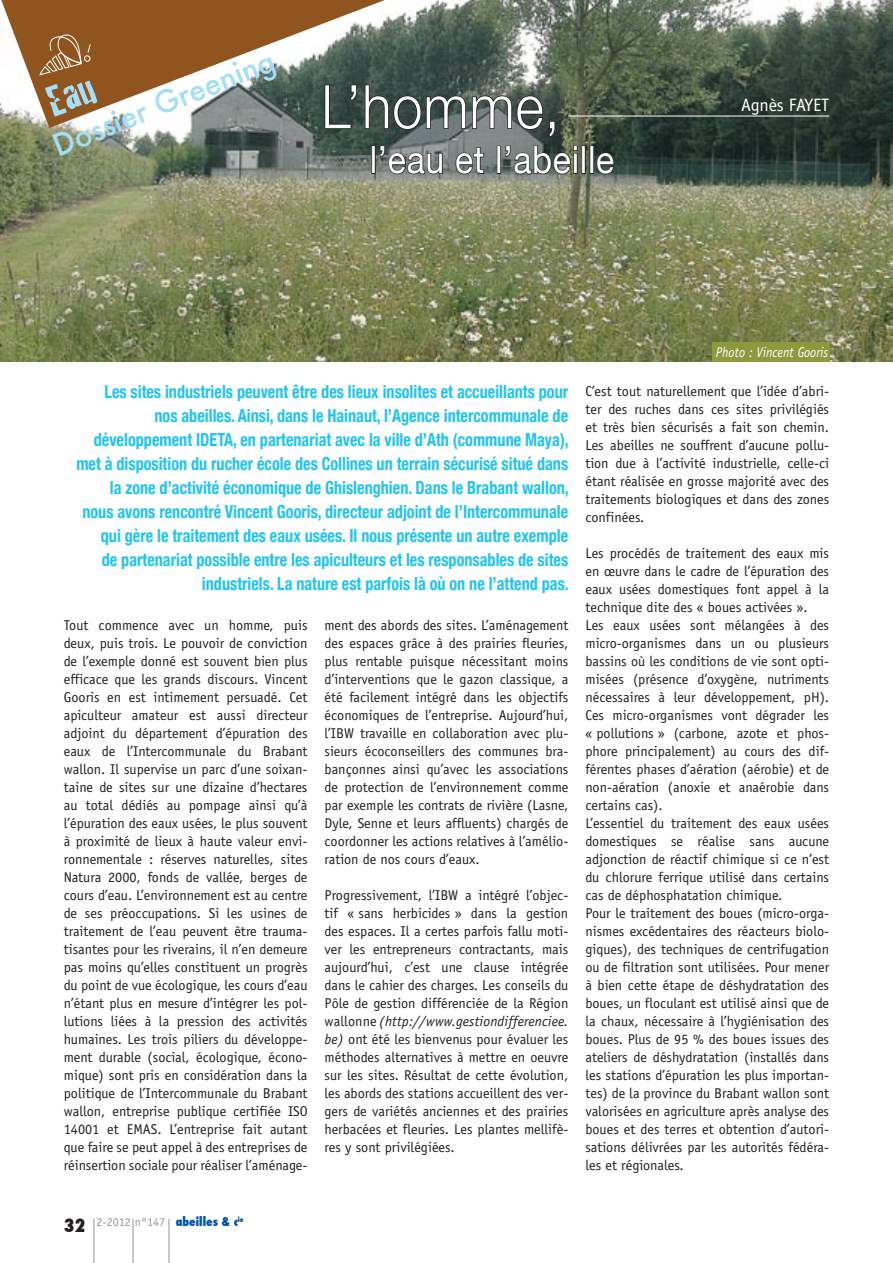
<style>
.page{position:relative;width:893px;height:1263px;background:#fff}
.page>*{position:absolute;margin:0;border:0;box-sizing:border-box;transform-origin:0 0}
.t1{font:300 60px "Helvetica Neue";letter-spacing:.02em;color:#fff;scale:.9 1}
.t2{font:37.5px "Helvetica Neue";letter-spacing:.02em;color:#fff;scale:.9 1}
.t3{font:500 30px "Futura";color:#a4def9}
.t4{font:700 condensed 18px/24px "Helvetica Neue";color:#1fc4f4;text-align:right;scale:.9 1}
.t5{font:18px "Officina Sans";letter-spacing:-.01em;color:#fff}
.t6{font:800 condensed 18px "Futura";color:#231f20}
.t7{font:14.25px/18px "Officina Sans";color:#231f20;text-align:justify}
.t8{font:italic 14.25px "Officina Sans";color:#fff;scale:.9 1}
.t9{font:12px "Officina Sans";color:#939598}
.s1{font-style:italic}
.s2{font-family:"Futura";font-weight:800;font-stretch:condensed;color:#0054a6}
</style>
<div class="page">
<hr style="left:133px;top:1219px;width:1px;height:44px;background:#939598">
<hr style="left:169px;top:1219px;width:1px;height:44px;background:#939598">
<hr style="left:94px;top:1219px;width:1px;height:44px;background:#939598">
<img style="left:0;top:0;width:893px;height:361px">
<svg style="left:0;top:0;width:454px;height:128px"></svg>
<svg style="left:324px;top:84px;width:34px;height:46px;background:#31413d"></svg>
<svg style="left:364px;top:84px;width:192px;height:54px;background:#485350"></svg>
<div style="left:371px;top:146px;width:5px;height:28px;border:1px solid #231f20"></div>
<svg style="left:379px;top:145px;width:65px;height:30px;background:#636666"></svg>
<svg style="left:455px;top:146px;width:30px;height:29px"></svg>
<div style="left:497px;top:146px;width:4px;height:28px;border:1px solid #231f20"></div>
<svg style="left:505px;top:145px;width:73px;height:30px;background:#4f5651"></svg>
<div style="left:573px;top:153px;width:5px;height:21px;border:1px solid #231f20"></div>
<div style="left:581px;top:146px;width:5px;height:28px;border:1px solid #231f20"></div>
<div style="left:590px;top:146px;width:4px;height:28px;border:1px solid #231f20"></div>
<svg style="left:596px;top:152px;width:19px;height:23px"></svg>
<hr style="left:568px;top:116px;width:261px;height:1px;background:#fff">
<div style="left:712px;top:342px;width:117px;height:19px;background:#8e983d"></div>
<svg style="left:39px;top:34px;width:59px;height:83px;background:#996432"></svg>
<p class="t3" style="left:46px;top:128px;width:238px;rotate:-22deg">Dossier Greening</p>
<p class="t1" style="left:321px;top:70px;width:266px">L’homme,</p>
<p class="t2" style="left:370px;top:137px;width:273px">l’eau et l’abeille</p>
<p class="t5" style="left:741px;top:95px;width:89px">Agnès FAYET</p>
<p class="t8" style="left:716px;top:344px;width:126px">Photo : Vincent Gooris</p>
<p class="t4" style="left:76px;top:380px;width:549px">Les sites industriels peuvent être des lieux insolites et accueillants pour<br>nos abeilles. Ainsi, dans le Hainaut, l’Agence intercommunale de développement IDETA, en partenariat avec la ville d’Ath (commune Maya), met à disposition du rucher école des Collines un terrain sécurisé situé dans la zone d’activité économique de Ghislenghien. Dans le Brabant wallon, nous avons rencontré Vincent Gooris, directeur adjoint de l’Intercommunale qui gère le traitement des eaux usées. Il nous présente un autre exemple<br>de partenariat possible entre les apiculteurs et les responsables de sites industriels. La nature est parfois là où on ne l’attend pas.</p>
<p class="t7" style="left:325px;top:616px;width:245px">ment des abords des sites. L’aménagement des espaces grâce à des prairies fleuries, plus rentable puisque nécessitant moins d’interventions que le gazon classique, a été facilement intégré dans les objectifs économiques de l’entreprise. Aujourd’hui, l’IBW travaille en collaboration avec plu&shy;sieurs écoconseillers des communes bra&shy;bançonnes ainsi qu’avec les associations de protection de l’environnement comme par exemple les contrats de rivière (Lasne, Dyle, Senne et leurs affluents) chargés de coordonner les actions relatives à l’amélio&shy;ration de nos cours d’eaux.</p>
<p class="t7" style="left:325px;top:886px;width:245px">Progressivement, l’IBW a intégré l’objec&shy;tif « sans herbicides » dans la gestion des espaces. Il a certes parfois fallu moti&shy;ver les entrepreneurs contractants, mais aujourd’hui, c’est une clause intégrée dans le cahier des charges. Les conseils du Pôle de gestion différenciée de la Région wallonne <span class="s1">(http://www.gestiondifferenciee. be)</span> ont été les bienvenus pour évaluer les méthodes alternatives à mettre en oeuvre sur les sites. Résultat de cette évolution, les abords des stations accueillent des ver&shy;gers de variétés anciennes et des prairies herbacées et fleuries. Les plantes mellifè&shy;res y sont privilégiées.</p>
<p class="t7" style="left:64px;top:616px;width:245px">Tout commence avec un homme, puis deux, puis trois. Le pouvoir de conviction de l’exemple donné est souvent bien plus efficace que les grands discours. Vincent Gooris en est intimement persuadé. Cet apiculteur amateur est aussi directeur adjoint du département d’épuration des eaux de l’Intercommunale du Brabant wallon. Il supervise un parc d’une soixan&shy;taine de sites sur une dizaine d’hectares au total dédiés au pompage ainsi qu’à l’épuration des eaux usées, le plus souvent à proximité de lieux à haute valeur envi&shy;ronnementale : réserves naturelles, sites Natura 2000, fonds de vallée, berges de cours d’eau. L’environnement est au centre de ses préoccupations. Si les usines de traitement de l’eau peuvent être trauma&shy;tisantes pour les riverains, il n’en demeure pas moins qu’elles constituent un progrès du point de vue écologique, les cours d’eau n’étant plus en mesure d’intégrer les pol&shy;lutions liées à la pression des activités humaines. Les trois piliers du développe&shy;ment durable (social, écologique, écono&shy;mique) sont pris en considération dans la politique de l’Intercommunale du Brabant wallon, entreprise publique certifiée ISO 14001 et EMAS. L’entreprise fait autant que faire se peut appel à des entreprises de réinsertion sociale pour réaliser l’aménage-</p>
<p class="t6" style="left:64px;top:1213px;width:23px">32</p>
<p class="t9" style="left:97px;top:1215px;width:149px">2-2012 n°147 <span class="s2">abeilles &amp; c</span><sup>ie</sup></p>
<p class="t7" style="left:585px;top:382px;width:245px">C’est tout naturellement que l’idée d’abri&shy;ter des ruches dans ces sites privilégiés et très bien sécurisés a fait son chemin.<br>Les abeilles ne souffrent d’aucune pollu&shy;tion due à l’activité industrielle, celle-ci étant réalisée en grosse majorité avec des traitements biologiques et dans des zones confinées.</p>
<p class="t7" style="left:585px;top:544px;width:245px">Les procédés de traitement des eaux mis en œuvre dans le cadre de l’épuration des eaux usées domestiques font appel à la technique dite des « boues activées ».</p>
<p class="t7" style="left:585px;top:616px;width:245px">Les eaux usées sont mélangées à des micro-organismes dans un ou plusieurs bassins où les conditions de vie sont opti&shy;misées (présence d’oxygène, nutriments nécessaires à leur développement, pH).<br>Ces micro-organismes vont dégrader les « pollutions » (carbone, azote et phos&shy;phore principalement) au cours des dif&shy;férentes phases d’aération (aérobie) et de non-aération (anoxie et anaérobie dans certains cas).</p>
<p class="t7" style="left:585px;top:814px;width:245px">L’essentiel du traitement des eaux usées domestiques se réalise sans aucune adjonction de réactif chimique si ce n’est du chlorure ferrique utilisé dans certains cas de déphosphatation chimique.</p>
<p class="t7" style="left:585px;top:904px;width:245px">Pour le traitement des boues (micro-orga&shy;nismes excédentaires des réacteurs biolo&shy;giques), des techniques de centrifugation ou de filtration sont utilisées. Pour mener à bien cette étape de déshydratation des boues, un floculant est utilisé ainsi que de la chaux, nécessaire à l’hygiénisation des boues. Plus de 95 % des boues issues des ateliers de déshydratation (installés dans les stations d’épuration les plus importan&shy;tes) de la province du Brabant wallon sont valorisées en agriculture après analyse des boues et des terres et obtention d’autori&shy;sations délivrées par les autorités fédéra&shy;les et régionales.</p>
</div>
